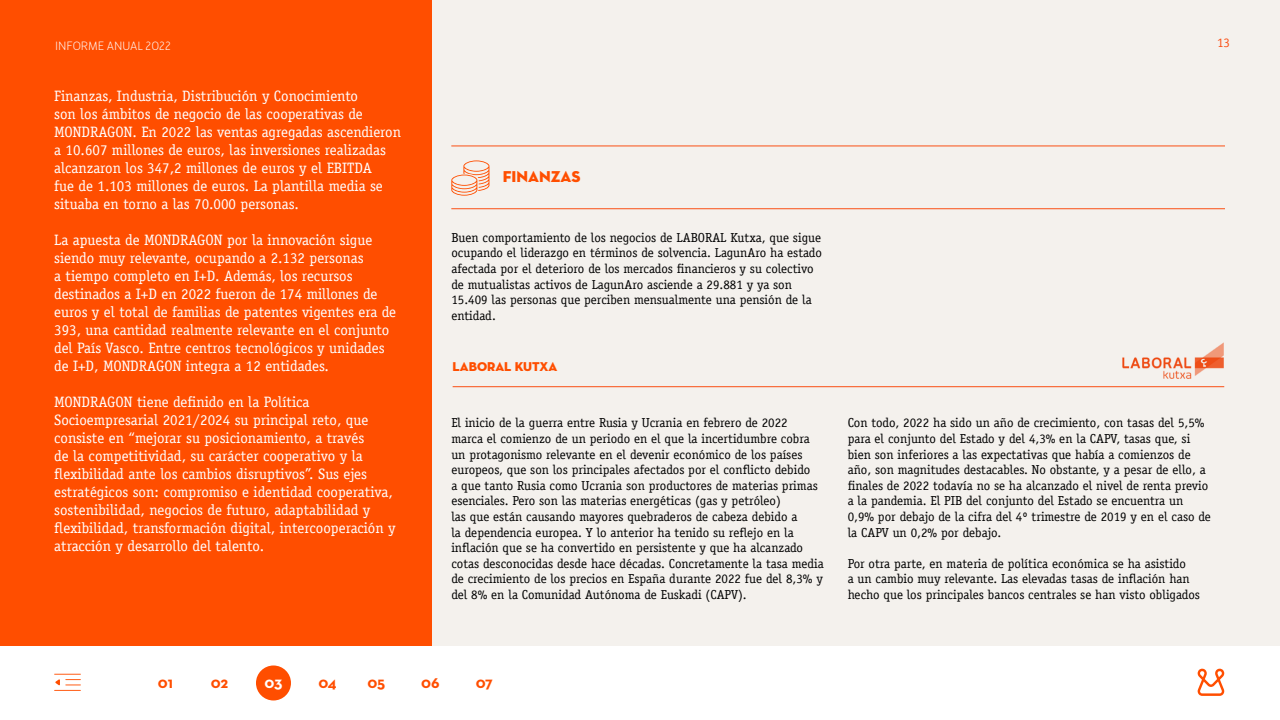
<style>
.page{position:relative;width:1280px;height:720px;background:#fff}
.page>*{position:absolute;margin:0;border:0;box-sizing:border-box;transform-origin:0 0}
.t1{font:700 16px "Neutra Text";letter-spacing:-.02em;color:#ff4e00}
.t2{font:16px "Neutra Disp Titling";color:#ff4e00}
.t3{font:700 16px "Neutra Text";color:#fff}
.t4{font:15px/18px "Officina Serif LT";color:#fff}
.t5{font:13px/15.6px "Officina Serif LT";color:#000}
.t6{font:13px "Neutra Disp Titling";color:#ff4e00}
.t7{font:13px "Officina Serif LT";color:#fa4f14}
.t8{font:12px "Merlo";color:#fff}
</style>
<div class="page">
<div style="left:0;top:0;width:1280px;height:646px;background:#f4f1ed"></div>
<div style="left:256px;top:666px;width:35px;height:34px;background:#ff4e00;border-radius:50%"></div>
<svg style="left:54px;top:674px;width:27px;height:17px"></svg>
<svg style="left:1198px;top:668px;width:27px;height:28px"></svg>
<div style="left:0;top:0;width:432px;height:646px;background:#ff4e00"></div>
<svg style="left:451px;top:160px;width:38px;height:36px"></svg>
<img style="left:1122px;top:342px;width:102px;height:37px">
<hr style="left:453px;top:386px;width:771px;height:1px;background:#fa4f14">
<hr style="left:451px;top:145px;width:774px;height:1px;background:#fa4f14">
<hr style="left:451px;top:208px;width:774px;height:1px;background:#fa4f14">
<p class="t8" style="left:55px;top:38px;width:117px">INFORME ANUAL 2022</p>
<p class="t7" style="left:1217px;top:35px;width:14px">13</p>
<p class="t4" style="left:54px;top:87px;width:348px">Finanzas, Industria, Distribución y Conocimiento<br>son los ámbitos de negocio de las cooperativas de MONDRAGON. En 2022 las ventas agregadas ascendieron a 10.607 millones de euros, las inversiones realizadas alcanzaron los 347,2 millones de euros y el EBITDA<br>fue de 1.103 millones de euros. La plantilla media se situaba en torno a las 70.000 personas.</p>
<p class="t4" style="left:54px;top:231px;width:344px">La apuesta de MONDRAGON por la innovación sigue siendo muy relevante, ocupando a 2.132 personas<br>a tiempo completo en I+D. Además, los recursos destinados a I+D en 2022 fueron de 174 millones de euros y el total de familias de patentes vigentes era de 393, una cantidad realmente relevante en el conjunto del País Vasco. Entre centros tecnológicos y unidades de I+D, MONDRAGON integra a 12 entidades.</p>
<p class="t4" style="left:54px;top:393px;width:343px">MONDRAGON tiene definido en la Política Socioempresarial 2021/2024 su principal reto, que consiste en “mejorar su posicionamiento, a través<br>de la competitividad, su carácter cooperativo y la flexibilidad ante los cambios disruptivos”. Sus ejes estratégicos son: compromiso e identidad cooperativa, sostenibilidad, negocios de futuro, adaptabilidad y flexibilidad, transformación digital, intercooperación y atracción y desarrollo del talento.</p>
<p class="t2" style="left:503px;top:166px;width:79px">FINANZAS</p>
<p class="t5" style="left:451px;top:230px;width:372px">Buen comportamiento de los negocios de LABORAL Kutxa, que sigue ocupando el liderazgo en términos de solvencia. LagunAro ha estado afectada por el deterioro de los mercados financieros y su colectivo de mutualistas activos de LagunAro asciende a 29.881 y ya son 15.409 las personas que perciben mensualmente una pensión de la entidad.</p>
<p class="t6" style="left:453px;top:358px;width:106px">LABORAL KUTXA</p>
<p class="t5" style="left:451px;top:415px;width:374px">El inicio de la guerra entre Rusia y Ucrania en febrero de 2022<br>marca el comienzo de un periodo en el que la incertidumbre cobra un protagonismo relevante en el devenir económico de los países europeos, que son los principales afectados por el conflicto debido<br>a que tanto Rusia como Ucrania son productores de materias primas esenciales. Pero son las materias energéticas (gas y petróleo)<br>las que están causando mayores quebraderos de cabeza debido a<br>la dependencia europea. Y lo anterior ha tenido su reflejo en la inflación que se ha convertido en persistente y que ha alcanzado cotas desconocidas desde hace décadas. Concretamente la tasa media de crecimiento de los precios en España durante 2022 fue del 8,3% y del 8% en la Comunidad Autónoma de Euskadi (CAPV).</p>
<p class="t5" style="left:848px;top:415px;width:365px">Con todo, 2022 ha sido un año de crecimiento, con tasas del 5,5% para el conjunto del Estado y del 4,3% en la CAPV, tasas que, si bien son inferiores a las expectativas que había a comienzos de año, son magnitudes destacables. No obstante, y a pesar de ello, a finales de 2022 todavía no se ha alcanzado el nivel de renta previo a la pandemia. El PIB del conjunto del Estado se encuentra un 0,9% por debajo de la cifra del 4º trimestre de 2019 y en el caso de la CAPV un 0,2% por debajo.</p>
<p class="t5" style="left:848px;top:556px;width:354px">Por otra parte, en materia de política económica se ha asistido<br>a un cambio muy relevante. Las elevadas tasas de inflación han hecho que los principales bancos centrales se han visto obligados</p>
<p class="t1" style="left:158px;top:672px;width:17px">01</p>
<p class="t1" style="left:211px;top:672px;width:19px">02</p>
<p class="t3" style="left:265px;top:672px;width:19px">03</p>
<p class="t1" style="left:318px;top:672px;width:20px">04</p>
<p class="t1" style="left:368px;top:672px;width:19px">05</p>
<p class="t1" style="left:421px;top:672px;width:20px">06</p>
<p class="t1" style="left:476px;top:672px;width:19px">07</p>
</div>
